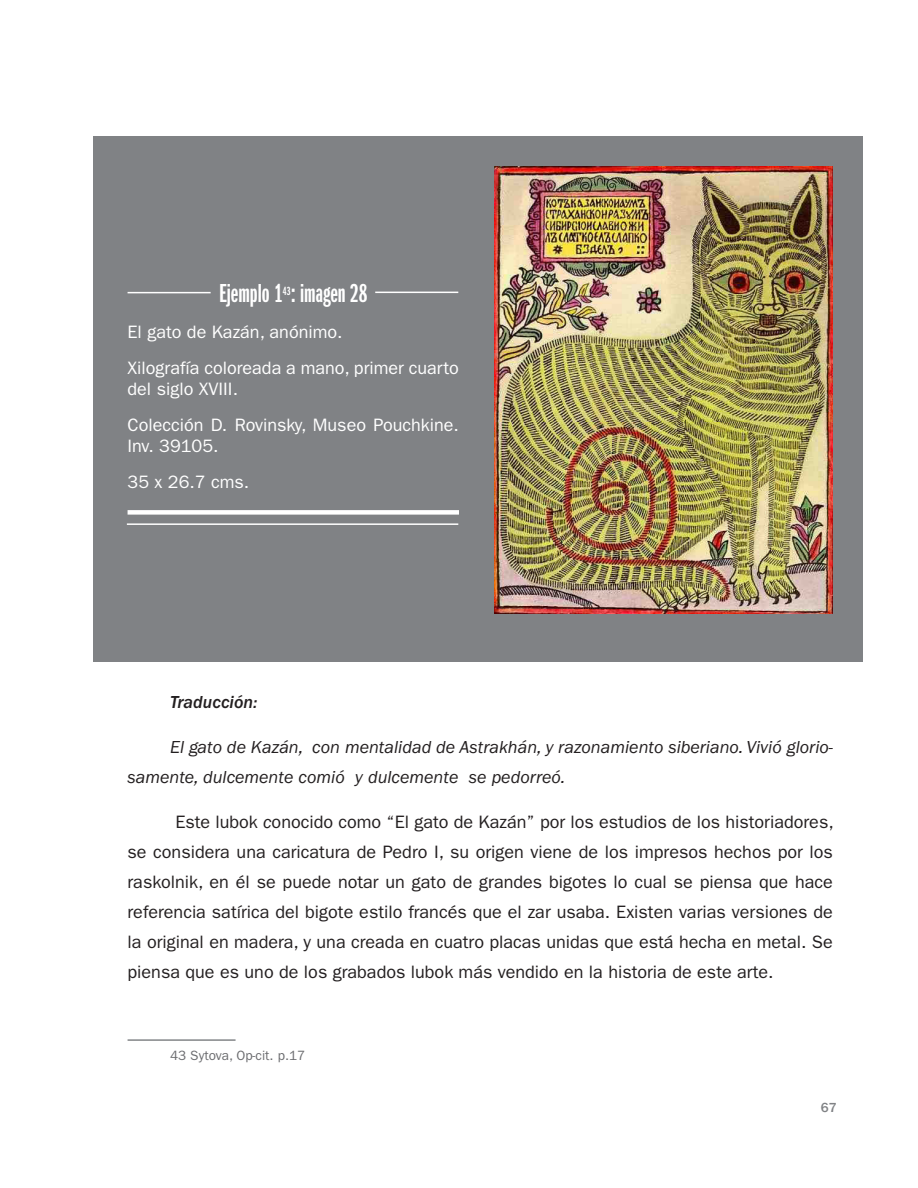
<style>
.page{position:relative;width:918px;height:1188px;background:#fff}
.page>*{position:absolute;margin:0;border:0;box-sizing:border-box;transform-origin:0 0}
.t1{font:27px "ITC Franklin Gothic Std Dm X Cp";color:#fff}
.t2{font:18px/30px "ITC Franklin Gothic Std";color:#231f20;text-align:justify}
.t3{font:18px/36px "ITC Franklin Gothic Std";color:#fff}
.t4{font:italic 18px/30px "ITC Franklin Gothic Std";color:#231f20}
.t5{font:18px "ITC Franklin Gothic Std Med It";color:#231f20}
.t6{font:13.5px "ITC Franklin Gothic Std";color:#6c6d70}
.t7{font:500 13.5px "Franklin Gothic";color:#808285}
.s1{font-style:italic}
</style>
<div class="page">
<div style="left:94px;top:136px;width:769px;height:525px;background:#808285"></div>
<hr style="left:128px;top:1039px;width:108px;height:2px;background:#838588">
<img style="left:495px;top:167px;width:338px;height:446px">
<div style="left:128px;top:510px;width:331px;height:5px;background:#fff"></div>
<hr style="left:127px;top:523px;width:331px;height:2px;background:#fff">
<hr style="left:375px;top:292px;width:83px;height:1px;background:#fff">
<hr style="left:128px;top:292px;width:83px;height:1px;background:#fff">
<h1 class="t1" style="left:219px;top:278px;width:150px">Ejemplo 1<sup>43</sup>: imagen 28</h1>
<p class="t3" style="left:128px;top:314px;width:333px">El gato de Kazán, anónimo.<br>Xilografía coloreada a mano, primer cuarto</p>
<p class="t3" style="left:128px;top:371px;width:333px">del siglo XVIII.<br>Colección D. Rovinsky, Museo Pouchkine.</p>
<p class="t3" style="left:128px;top:428px;width:123px">Inv. 39105.<br>35 x 26.7 cms.</p>
<p class="t5" style="left:170px;top:692px;width:89px">Traducción:</p>
<p class="t4" style="left:128px;top:732px;width:707px;text-indent:43px">El gato de Kazán, con mentalidad de Astrakhán, y razonamiento siberiano. Vivió glorio&shy;samente, dulcemente comió y dulcemente se pedorreó.</p>
<p class="t2" style="left:128px;top:807px;width:708px;text-indent:48px">Este lubok <span class="s1">c</span>onocido como “El gato de Kazán” por los estudios de los historiadores, se considera una caricatura de Pedro I, su origen viene de los impresos hechos por los raskolnik, en él se puede notar un gato de grandes bigotes lo cual se piensa que hace referencia satírica del bigote estilo francés que el zar usaba. Existen varias versiones de la original en madera, y una creada en cuatro placas unidas que está hecha en metal. Se piensa que es uno de los grabados lubok más vendido en la historia de este arte.</p>
<p class="t6" style="left:170px;top:1047px;width:137px">43 Sytova, Op-cit. p.17</p>
<p class="t7" style="left:821px;top:1099px;width:17px">67</p>
</div>
